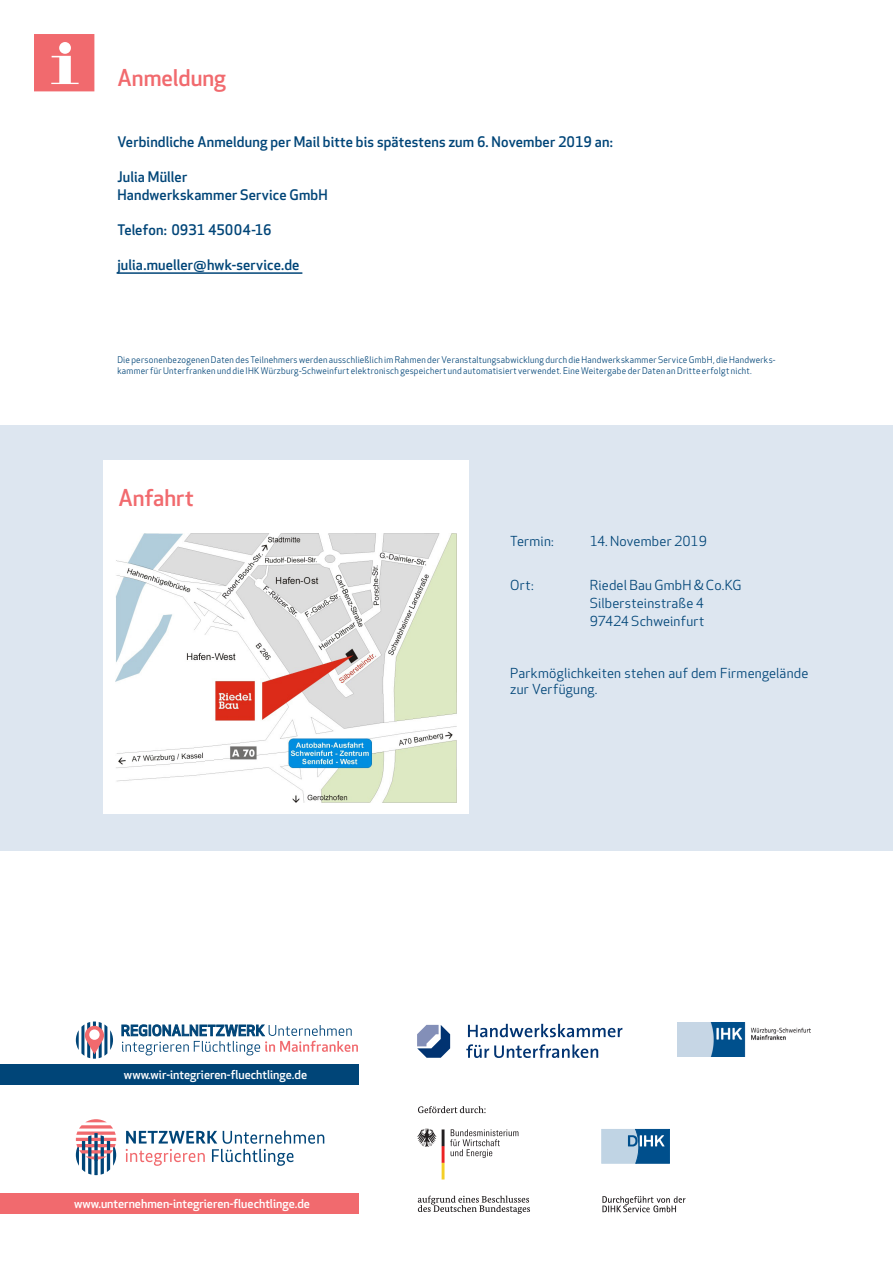
<style>
.page{position:relative;width:893px;height:1263px;background:#fff}
.page>*{position:absolute;margin:0;border:0;box-sizing:border-box;transform-origin:0 0}
.NUiF_Fließtext_9_13{font:500 22.5px "Apex New";color:#f16a6e}
.NUiF_Fließtext_9_13-2{font:500 14.25px/18px "Apex New";letter-spacing:.01em;color:#004578}
.NUiF_Fließtext_9_13-3{font:13.5px/16.5px "Apex New";letter-spacing:.015em;color:#004578}
.t1{font:500 12px "Apex New";color:#fff}
.NUiF_Fließtext_9_13-4{font:9px/10.5px "Apex New";letter-spacing:.03em;color:#004578}
</style>
<div class="page">
<div style="left:0;top:425px;width:893px;height:425px;background:#dde6f0"></div>
<svg style="left:126px;top:1130px;width:198px;height:36px"></svg>
<svg style="left:76px;top:1119px;width:40px;height:56px"></svg>
<svg style="left:417px;top:1106px;width:113px;height:108px"></svg>
<svg style="left:602px;top:1196px;width:83px;height:16px"></svg>
<svg style="left:602px;top:1129px;width:67px;height:34px"></svg>
<div style="left:0;top:1193px;width:358px;height:21px;background:#f16a6e"></div>
<div style="left:0;top:1064px;width:358px;height:21px;background:#004578"></div>
<svg style="left:122px;top:1025px;width:236px;height:30px"></svg>
<svg style="left:76px;top:1021px;width:37px;height:38px"></svg>
<div style="left:89px;top:1029px;width:11px;height:11px;background:#fff;border-radius:50%"></div>
<img style="left:677px;top:1023px;width:133px;height:34px">
<svg style="left:34px;top:34px;width:60px;height:57px"></svg>
<hr style="left:117px;top:272px;width:185px;height:2px;background:#004578">
<div style="left:103px;top:460px;width:366px;height:354px;background:#fff"></div>
<img style="left:116px;top:534px;width:340px;height:268px">
<svg style="left:468px;top:1024px;width:154px;height:13px"></svg>
<svg style="left:466px;top:1044px;width:132px;height:14px"></svg>
<svg style="left:417px;top:1025px;width:33px;height:33px"></svg>
<p class="NUiF_Fließtext_9_13" style="left:117px;top:65px;width:110px">Anmeldung</p>
<p class="NUiF_Fließtext_9_13-2" style="left:117px;top:133px;width:497px">Verbindliche Anmeldung per Mail bitte bis spätestens zum 6. November 2019 an:</p>
<p class="NUiF_Fließtext_9_13-2" style="left:117px;top:168px;width:212px">Julia Müller<br>Handwerkskammer Service GmbH</p>
<p class="NUiF_Fließtext_9_13-2" style="left:117px;top:221px;width:156px">Telefon: 0931 45004-16</p>
<p class="NUiF_Fließtext_9_13-2" style="left:117px;top:256px;width:184px">julia.mueller@hwk-service.de</p>
<p class="NUiF_Fließtext_9_13-4" style="left:117px;top:355px;width:660px">Die personenbezogenen Daten des Teilnehmers werden ausschließlich im Rahmen der Veranstaltungsabwicklung durch die Handwerkskammer Service GmbH, die Handwerks&shy;kammer für Unterfranken und die IHK Würzburg-Schweinfurt elektronisch gespeichert und automatisiert verwendet. Eine Weitergabe der Daten an Dritte erfolgt nicht.</p>
<p class="NUiF_Fließtext_9_13" style="left:118px;top:485px;width:77px">Anfahrt</p>
<p class="t1" style="left:124px;top:1068px;width:185px">www.wir-integrieren-fluechtlinge.de</p>
<p class="t1" style="left:74px;top:1197px;width:238px">www.unternehmen-integrieren-fluechtlinge.de</p>
<p class="NUiF_Fließtext_9_13-3" style="left:510px;top:533px;width:45px">Termin:</p>
<p class="NUiF_Fließtext_9_13-3" style="left:590px;top:533px;width:119px">14. November 2019</p>
<p class="NUiF_Fließtext_9_13-3" style="left:510px;top:578px;width:25px">Ort:</p>
<p class="NUiF_Fließtext_9_13-3" style="left:590px;top:578px;width:153px">Riedel Bau GmbH &amp; Co.KG</p>
<p class="NUiF_Fließtext_9_13-3" style="left:590px;top:596px;width:116px">Silbersteinstraße 4</p>
<p class="NUiF_Fließtext_9_13-3" style="left:590px;top:614px;width:116px">97424 Schweinfurt</p>
<p class="NUiF_Fließtext_9_13-3" style="left:510px;top:665px;width:300px">Parkmöglichkeiten stehen auf dem Firmengelände zur Verfügung.</p>
</div>
